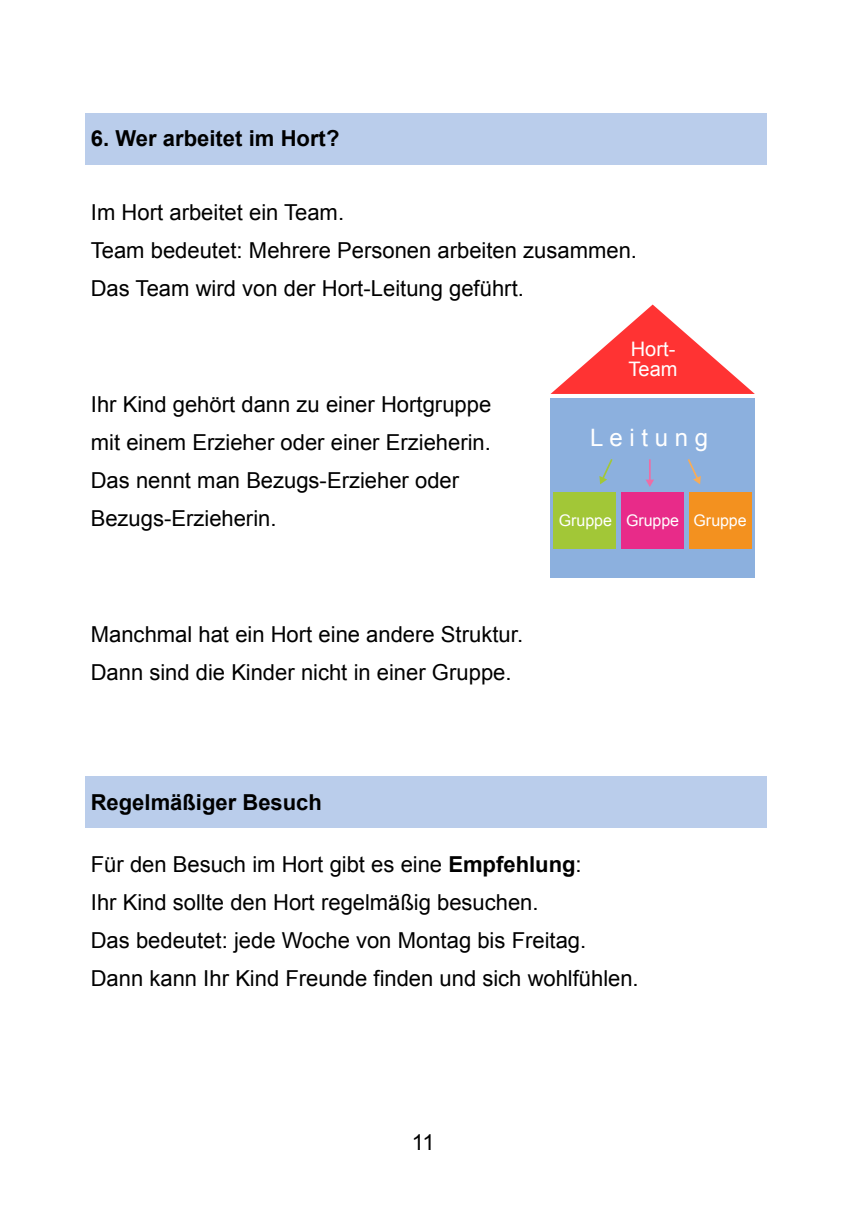
<style>
.page{position:relative;width:857px;height:1225px;background:#fff}
.page>*{position:absolute;margin:0;border:0;box-sizing:border-box;transform-origin:0 0}
.t1{font:24px "Arial";letter-spacing:.275em;color:#fff}
.t2{font:22px/38px "Arial";color:#000}
.t3{font:700 22px "Arial";color:#000}
.t4{font:20px/20px "Arial";color:#fff}
.t5{font:16px "Arial";letter-spacing:-.005em;color:#fff}
.s1{font-weight:700}
</style>
<div class="page">
<div style="left:85px;top:777px;width:680px;height:51px;background:#bacdeb"></div>
<div style="left:85px;top:113px;width:680px;height:51px;background:#bacdeb"></div>
<svg style="left:550px;top:304px;width:204px;height:90px"></svg>
<div style="left:550px;top:398px;width:204px;height:179px;background:#8cb0de"></div>
<div style="left:553px;top:492px;width:62px;height:56px;background:#a2c737"></div>
<div style="left:621px;top:492px;width:62px;height:56px;background:#e82b89"></div>
<div style="left:689px;top:492px;width:62px;height:56px;background:#f3911f"></div>
<hr style="left:648px;top:459px;width:2px;height:23px;background:#ed6da6">
<svg style="left:645px;top:479px;width:8px;height:8px"></svg>
<svg style="left:687px;top:459px;width:14px;height:25px"></svg>
<svg style="left:599px;top:459px;width:14px;height:26px"></svg>
<p class="t3" style="left:91px;top:126px;width:250px">6. Wer arbeitet im Hort?</p>
<p class="t2" style="left:91px;top:193px;width:547px">Im Hort arbeitet ein Team.<br>Team bedeutet: Mehrere Personen arbeiten zusammen.<br>Das Team wird von der Hort-Leitung geführt.</p>
<p class="t2" style="left:91px;top:385px;width:402px">Ihr Kind gehört dann zu einer Hortgruppe mit einem Erzieher oder einer Erzieherin.<br>Das nennt man Bezugs-Erzieher oder Bezugs-Erzieherin.</p>
<p class="t2" style="left:91px;top:615px;width:433px">Manchmal hat ein Hort eine andere Struktur.<br>Dann sind die Kinder nicht in einer Gruppe.</p>
<p class="t4" style="left:628px;top:339px;width:51px">Hort-<br>Team</p>
<p class="t1" style="left:590px;top:424px;width:119px">Leitung</p>
<p class="t5" style="left:558px;top:512px;width:189px">Gruppe Gruppe Gruppe</p>
<p class="t3" style="left:91px;top:790px;width:232px">Regelmäßiger Besuch</p>
<p class="t2" style="left:91px;top:845px;width:549px">Für den Besuch im Hort gibt es eine <span class="s1">Empfehlung</span>:<br>Ihr Kind sollte den Hort regelmäßig besuchen.<br>Das bedeutet: jede Woche von Montag bis Freitag.<br>Dann kann Ihr Kind Freunde finden und sich wohlfühlen.</p>
<p class="t2" style="left:411px;top:1123px;width:24px">11</p>
</div>
